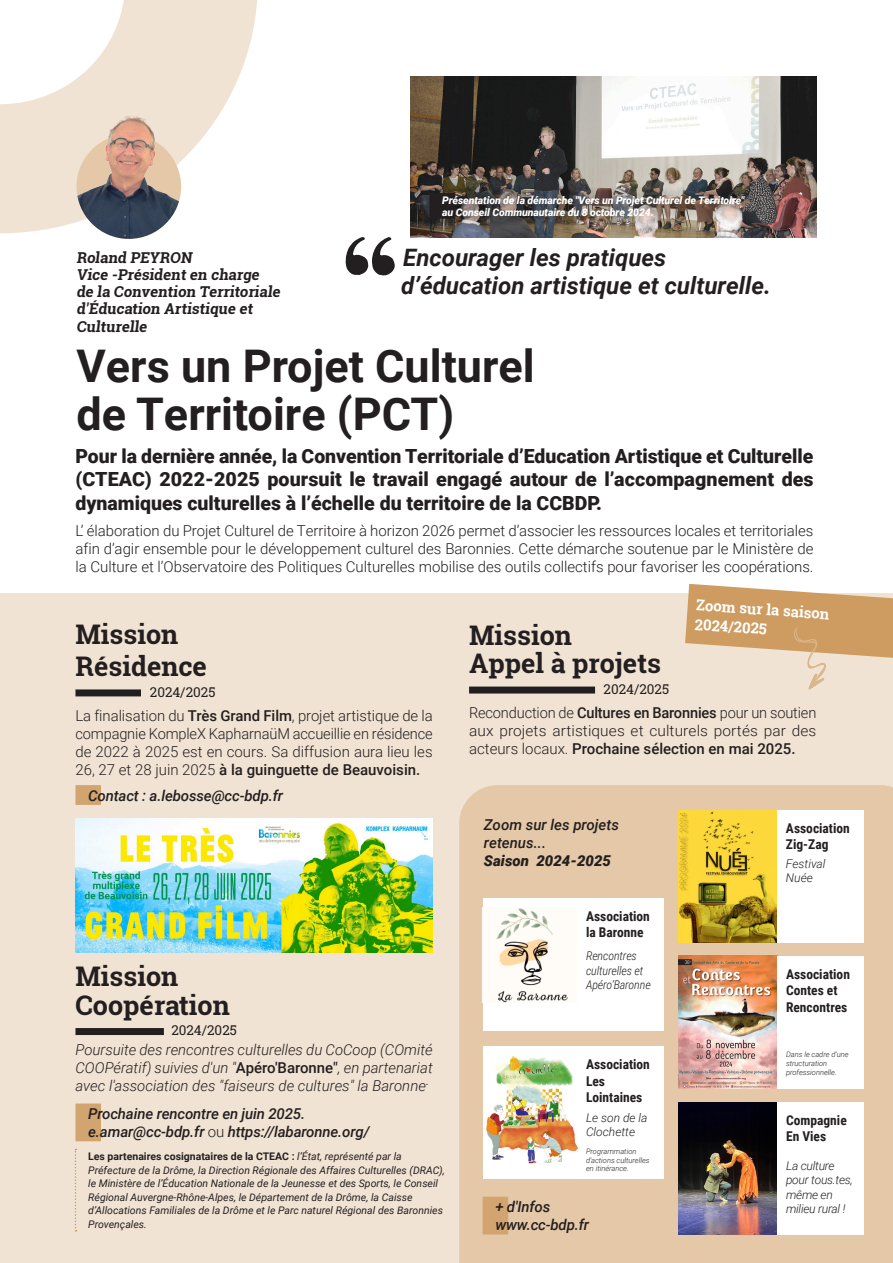
<style>
.page{position:relative;width:893px;height:1263px;background:#fff}
.page>*{position:absolute;margin:0;border:0;box-sizing:border-box;transform-origin:0 0}
.t1{font:700 45px/48px "Roboto";color:#231f20}
.t2{font:700 27px/28.5px "Roboto Slab";color:#231f20}
.t3{font:italic 700 24px/28.5px "Roboto";color:#231f20}
.t4{font:900 19.5px/23.4px "Roboto";color:#231f20;text-align:justify}
.t5{font:300 15px/18px "Roboto";color:#231f20;text-align:justify}
.t6{font:italic 300 15px/18px "Roboto";color:#231f20;text-align:justify}
.t7{font:italic 500 15px/18px "Roboto";letter-spacing:-.01em;color:#231f20}
.t8{font:700 15px/17.2px "Roboto Slab";color:#231f20}
.t9{font:700 15px/19.5px "Roboto Slab";color:#fff}
.t10{font:italic 900 15px "Roboto";color:#231f20}
.t11{font:700 13.5px/16.2px "Roboto Condensed";color:#231f20}
.t12{font:13.5px "Roboto Slab";color:#231f20}
.t13{font:italic 300 12px/14.4px "Roboto";letter-spacing:-.02em;color:#231f20}
.t14{font:italic 300 12px/14.4px "Roboto Condensed";letter-spacing:-.01em;color:#231f20}
.t15{font:italic 300 12px/14.4px "Roboto";color:#231f20}
.t16{font:italic 10.5px/13.5px "Roboto";color:#231f20}
.t17{font:italic 900 10.5px/12px "Roboto";letter-spacing:-.01em;color:#fff}
.t18{font:italic 300 7.5px/9px "Roboto";color:#231f20}
.s1{font-weight:500}
.s2{font-weight:500;font-style:normal}
.s3{font-weight:300;font-style:normal}
.s4{font-weight:700;font-style:normal}
</style>
<div class="page">
<div style="left:0;top:593px;width:893px;height:670px;background:#f1e3d3"></div>
<div style="left:459px;top:785px;width:434px;height:478px;background:#e4c8a7"></div>
<svg style="left:0;top:0;width:257px;height:233px;fill:#f1e3d3"></svg>
<img style="left:77px;top:102px;width:104px;height:137px;border-radius:52px">
<div style="left:75px;top:1028px;width:89px;height:7px;background:#231f20"></div>
<img style="left:75px;top:819px;width:358px;height:133px">
<div style="left:75px;top:1103px;width:26px;height:38px;background:#d2a46f"></div>
<div style="left:75px;top:785px;width:26px;height:20px;background:#d2a46f"></div>
<div style="left:483px;top:1197px;width:25px;height:37px;background:#d2a46f"></div>
<img style="left:678px;top:810px;width:99px;height:133px">
<div style="left:777px;top:810px;width:86px;height:133px;background:#fff"></div>
<div style="left:483px;top:898px;width:172px;height:133px;background:#fff"></div>
<img style="left:496px;top:908px;width:72px;height:95px">
<div style="left:577px;top:898px;width:87px;height:133px;background:#fff"></div>
<img style="left:679px;top:1102px;width:98px;height:132px">
<div style="left:777px;top:1102px;width:87px;height:132px;background:#fff"></div>
<img style="left:678px;top:956px;width:99px;height:132px">
<div style="left:777px;top:956px;width:87px;height:133px;background:#fff"></div>
<div style="left:483px;top:1047px;width:181px;height:132px;background:#fff"></div>
<img style="left:487px;top:1056px;width:90px;height:108px">
<img style="left:410px;top:77px;width:406px;height:161px">
<div style="left:75px;top:689px;width:66px;height:7px;background:#231f20"></div>
<div style="left:469px;top:686px;width:126px;height:7px;background:#231f20"></div>
<svg style="left:75px;top:1149px;width:1px;height:82px"></svg>
<img style="left:410px;top:187px;width:406px;height:39px">
<div style="left:429px;top:193px;width:26px;height:26px;background:#231f20"></div>
<svg style="left:685px;top:584px;width:208px;height:106px"></svg>
<svg style="left:345px;top:237px;width:50px;height:39px"></svg>
<p class="t8" style="left:76px;top:248px;width:208px">Roland PEYRON<br>Vice -Président en charge de la Convention Territoriale d'Éducation Artistique et<br>Culturelle</p>
<p class="t17" style="left:442px;top:194px;width:304px">Présentation de la démarche "Vers un Projet Culturel de Territoire" au Conseil Communautaire du 8 octobre 2024.</p>
<h3 class="t3" style="left:401px;top:242px;width:371px">Encourager les pratiques d’éducation artistique et culturelle.</h3>
<h1 class="t1" style="left:77px;top:340px;width:460px">Vers un Projet Culturel de Territoire (PCT)</h1>
<h3 class="t4" style="left:75px;top:443px;width:740px">Pour la dernière année, la Convention Territoriale d’Education Artistique et Culturelle (CTEAC) 2022-2025 poursuit le travail engagé autour de l’accompagnement des dynamiques culturelles à l’échelle du territoire de la CCBDP.</h3>
<p class="t5" style="left:75px;top:521px;width:739px">L’ élaboration du Projet Culturel de Territoire à horizon 2026 permet d’associer les ressources locales et territoriales afin d’agir ensemble pour le développement culturel des Baronnies. Cette démarche soutenue par le Ministère de la Culture et l’Observatoire des Politiques Culturelles mobilise des outils collectifs pour favoriser les coopérations.</p>
<h2 class="t2" style="left:75px;top:617px;width:133px;line-height:32.4px">Mission<br>Résidence</h2>
<p class="t5" style="left:75px;top:706px;width:359px">La finalisation du <span class="s1">Très Grand Film</span>, projet artistique de la compagnie KompleX KapharnaüM accueillie en résidence de 2022 à 2025 est en cours. Sa diffusion aura lieu les 26, 27 et 28 juin 2025 <span class="s1">à la guinguette de Beauvoisin.</span></p>
<p class="t12" style="left:150px;top:683px;width:67px">2024/2025</p>
<p class="t7" style="left:88px;top:786px;width:196px">Contact : a.lebosse@cc-bdp.fr</p>
<h2 class="t2" style="left:75px;top:962px;width:156px">Mission<br>Coopération</h2>
<p class="t6" style="left:75px;top:1040px;width:359px">Poursuite des rencontres culturelles du CoCoop (COmité COOPératif) suivies d'un "<span class="s2">Apéro'Baronne"</span>, en partenariat avec l'association des "faiseurs de cultures" la Baronne.</p>
<p class="t7" style="left:88px;top:1104px;width:283px">Prochaine rencontre en juin 2025. e.amar@cc-bdp.fr <span class="s3">ou</span> https://labaronne.org/</p>
<p class="t12" style="left:171px;top:1021px;width:67px">2024/2025</p>
<p class="t16" style="left:88px;top:1149px;width:358px"><span class="s4">Les partenaires cosignataires de la CTEAC :</span> l’État, représenté par la Préfecture de la Drôme, la Direction Régionale des Affaires Culturelles (DRAC), le Ministère de l’Éducation Nationale de la Jeunesse et des Sports, le Conseil Régional Auvergne-Rhône-Alpes, le Département de la Drôme, la Caisse d’Allocations Familiales de la Drôme et le Parc naturel Régional des Baronnies Provençales.</p>
<p class="t9" style="left:697px;top:595px;width:135px;rotate:4deg">Zoom sur la saison<br>2024/2025</p>
<h2 class="t2" style="left:469px;top:620px;width:193px">Mission<br>Appel à projets</h2>
<p class="t5" style="left:469px;top:703px;width:349px">Reconduction de <span class="s1">Cultures en Baronnies</span> pour un soutien aux projets artistiques et culturels portés par des acteurs locaux. <span class="s1">Prochaine sélection en mai 2025.</span></p>
<p class="t12" style="left:604px;top:680px;width:67px">2024/2025</p>
<p class="t7" style="left:484px;top:815px;width:137px">Zoom sur les projets retenus...</p>
<p class="t10" style="left:484px;top:850px;width:129px">Saison 2024-2025</p>
<p class="t11" style="left:586px;top:908px;width:65px">Association la Baronne</p>
<p class="t14" style="left:586px;top:948px;width:66px">Rencontres culturelles et<br>Apéro’Baronne</p>
<p class="t11" style="left:586px;top:1056px;width:65px">Association<br>Les<br>Lointaines</p>
<p class="t15" style="left:586px;top:1109px;width:63px">Le son de la<br>Clochette</p>
<p class="t18" style="left:586px;top:1146px;width:65px">Programmation d'actions culturelles en itinérance.</p>
<p class="t7" style="left:495px;top:1197px;width:95px">+ d'Infos www.cc-bdp.fr</p>
<p class="t11" style="left:786px;top:819px;width:65px">Association<br>Zig-Zag</p>
<p class="t15" style="left:786px;top:856px;width:41px">Festival<br>Nuée</p>
<p class="t11" style="left:786px;top:966px;width:65px">Association<br>Contes et<br>Rencontres</p>
<p class="t18" style="left:786px;top:1049px;width:64px">Dans le cadre d'une structuration professionnelle.</p>
<p class="t11" style="left:786px;top:1111px;width:62px">Compagnie<br>En Vies</p>
<p class="t13" style="left:786px;top:1158px;width:68px">La culture pour tous.tes, même en milieu rural !</p>
</div>
